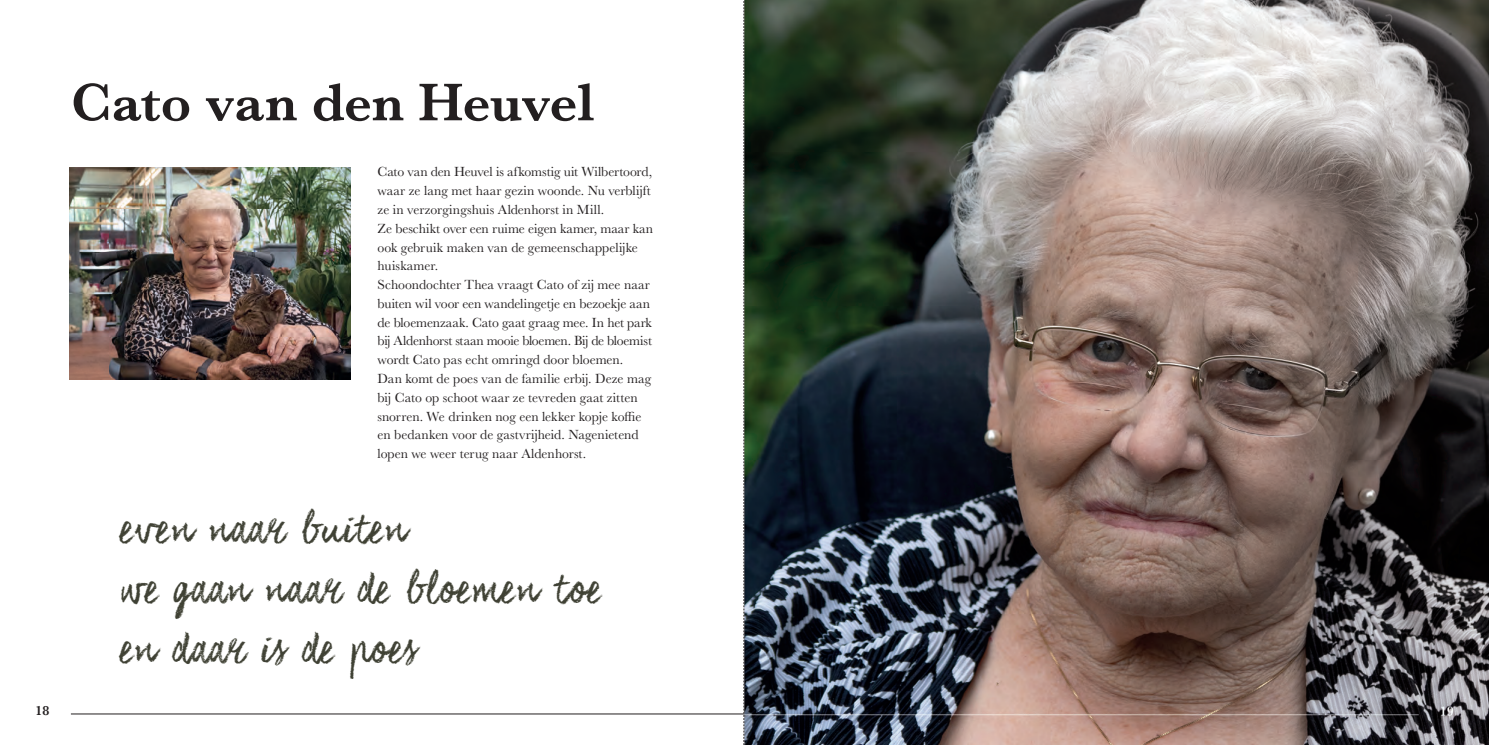
<style>
.page{position:relative;width:1489px;height:745px;background:#fff}
.page>*{position:absolute;margin:0;border:0;box-sizing:border-box;transform-origin:0 0}
.t1{font:600 55px "Baskerville";letter-spacing:-.01em;color:#231f20}
.t2{font:40px/60px "Coalhand Luke";color:#3f4134}
.t3{font:13.75px/18.8px "Baskerville";letter-spacing:-.005em;color:#231f20}
.t4{font:600 13.75px "Baskerville";color:#231f20}
</style>
<div class="page">
<img style="left:744px;top:0;width:744px;height:744px">
<hr style="left:744px;top:713px;width:673px;height:1px;background:#fff">
<hr style="left:71px;top:713px;width:673px;height:1px;background:#231f20">
<img style="left:69px;top:167px;width:282px;height:212px">
<svg style="left:743px;top:1px;width:1px;height:743px"></svg>
<p class="t4" style="left:35px;top:700px;width:15px">18</p>
<h1 class="t1" style="left:71px;top:64px;width:525px">Cato van den Heuvel</h1>
<p class="t3" style="left:377px;top:163px;width:277px">Cato van den Heuvel is afkomstig uit Wilbertoord, waar ze lang met haar gezin woonde. Nu verblijft ze in verzorgingshuis Aldenhorst in Mill.<br>Ze beschikt over een ruime eigen kamer, maar kan ook gebruik maken van de gemeenschappelijke huiskamer.<br>Schoondochter Thea vraagt Cato of zij mee naar buiten wil voor een wandelingetje en bezoekje aan de bloemenzaak. Cato gaat graag mee. In het park bij Aldenhorst staan mooie bloemen. Bij de bloemist wordt Cato pas echt omringd door bloemen.<br>Dan komt de poes van de familie erbij. Deze mag bij Cato op schoot waar ze tevreden gaat zitten snorren. We drinken nog een lekker kopje koffie en bedanken voor de gastvrijheid. Nagenietend lopen we weer terug naar Aldenhorst.</p>
<h2 class="t2" style="left:119px;top:498px;width:484px">even naar buiten<br>we gaan naar de bloemen toe en daar is de poes</h2>
</div>
